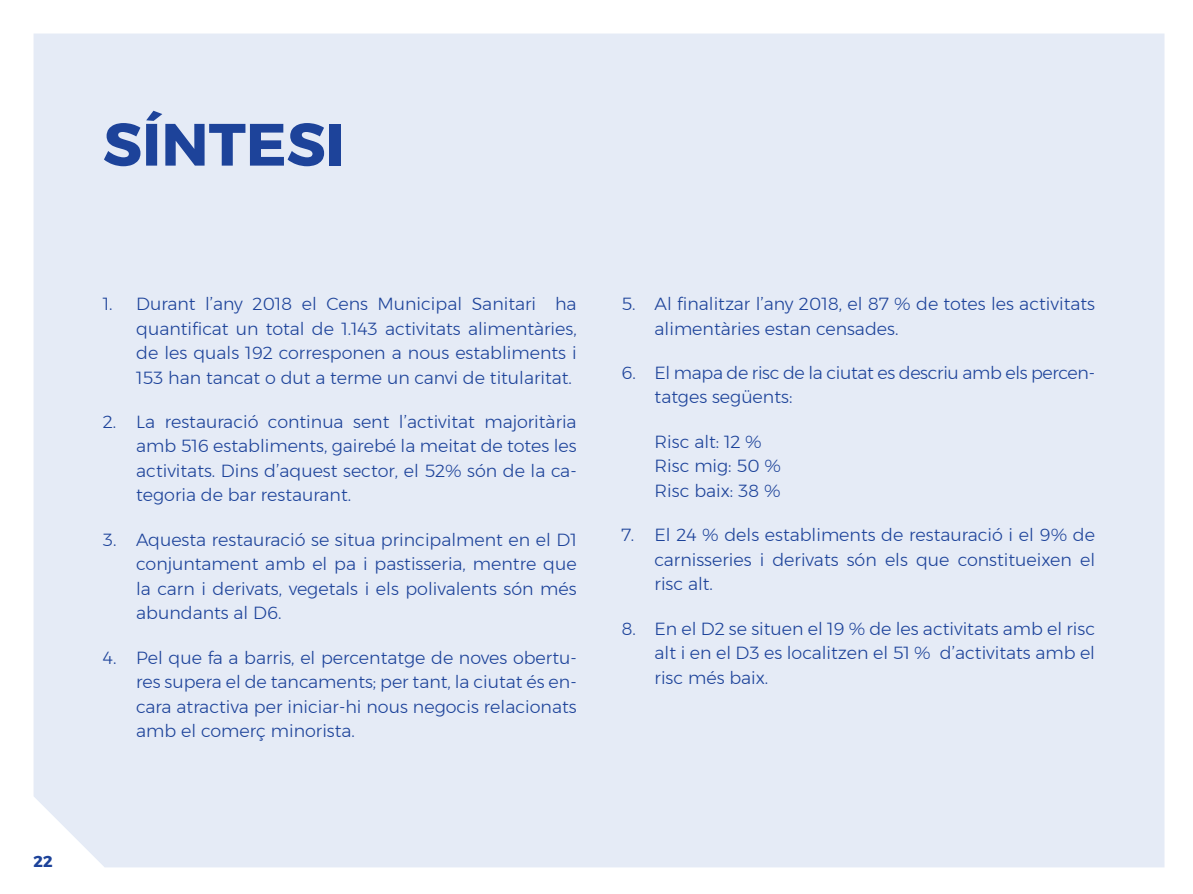
<style>
.page{position:relative;width:1193px;height:894px;background:#fff}
.page>*{position:absolute;margin:0;border:0;box-sizing:border-box;transform-origin:0 0}
.t1{font:700 59.5px "Montserrat";color:#1d439a}
.t2{font:300 17.5px/24.5px "Montserrat";color:#1d439a;text-align:justify}
.t3{font:300 17.5px/24.5px "Montserrat";letter-spacing:-.02em;color:#1d439a}
.t4{font:700 15.75px "Montserrat";color:#1d439a}
</style>
<div class="page">
<div style="left:34px;top:34px;width:1131px;height:833px;background:#e5ebf6"></div>
<p class="t1" style="left:103px;top:97px;width:243px">SÍNTESI</p>
<p class="t4" style="left:34px;top:848px;width:21px">22</p>
<p class="t2" style="left:136px;top:291px;width:442px;text-indent:-33px">1. Durant l’any 2018 el Cens Municipal Sanitari ha quantificat un total de 1.143 activitats alimentàries, de les quals 192 corresponen a nous establiments i 153 han tancat o dut a terme un canvi de titularitat.</p>
<p class="t2" style="left:136px;top:409px;width:442px;text-indent:-33px">2. La restauració continua sent l’activitat majoritària amb 516 establiments, gairebé la meitat de totes les activitats. Dins d’aquest sector, el 52% són de la ca&shy;tegoria de bar restaurant.</p>
<p class="t2" style="left:136px;top:527px;width:442px;text-indent:-33px">3. Aquesta restauració se situa principalment en el D1 conjuntament amb el pa i pastisseria, mentre que la carn i derivats, vegetals i els polivalents són més abundants al D6.</p>
<p class="t2" style="left:136px;top:645px;width:442px;text-indent:-33px">4. Pel que fa a barris, el percentatge de noves obertu&shy;res supera el de tancaments; per tant, la ciutat és en&shy;cara atractiva per iniciar-hi nous negocis relacionats amb el comerç minorista.</p>
<p class="t2" style="left:655px;top:291px;width:442px;text-indent:-33px">5. Al finalitzar l’any 2018, el 87 % de totes les activitats alimentàries estan censades.</p>
<p class="t3" style="left:655px;top:360px;width:442px;text-indent:-33px">6. El mapa de risc de la ciutat es descriu amb els percen&shy;tatges següents:</p>
<p class="t2" style="left:655px;top:429px;width:109px">Risc alt: 12 %</p>
<p class="t2" style="left:655px;top:453px;width:128px">Risc mig: 50 %</p>
<p class="t2" style="left:655px;top:478px;width:128px">Risc baix: 38 %</p>
<p class="t2" style="left:655px;top:522px;width:442px;text-indent:-33px">7. El 24 % dels establiments de restauració i el 9% de carnisseries i derivats són els que constitueixen el risc alt.</p>
<p class="t2" style="left:655px;top:615px;width:442px;text-indent:-33px">8. En el D2 se situen el 19 % de les activitats amb el risc alt i en el D3 es localitzen el 51 % d’activitats amb el risc més baix.</p>
</div>
